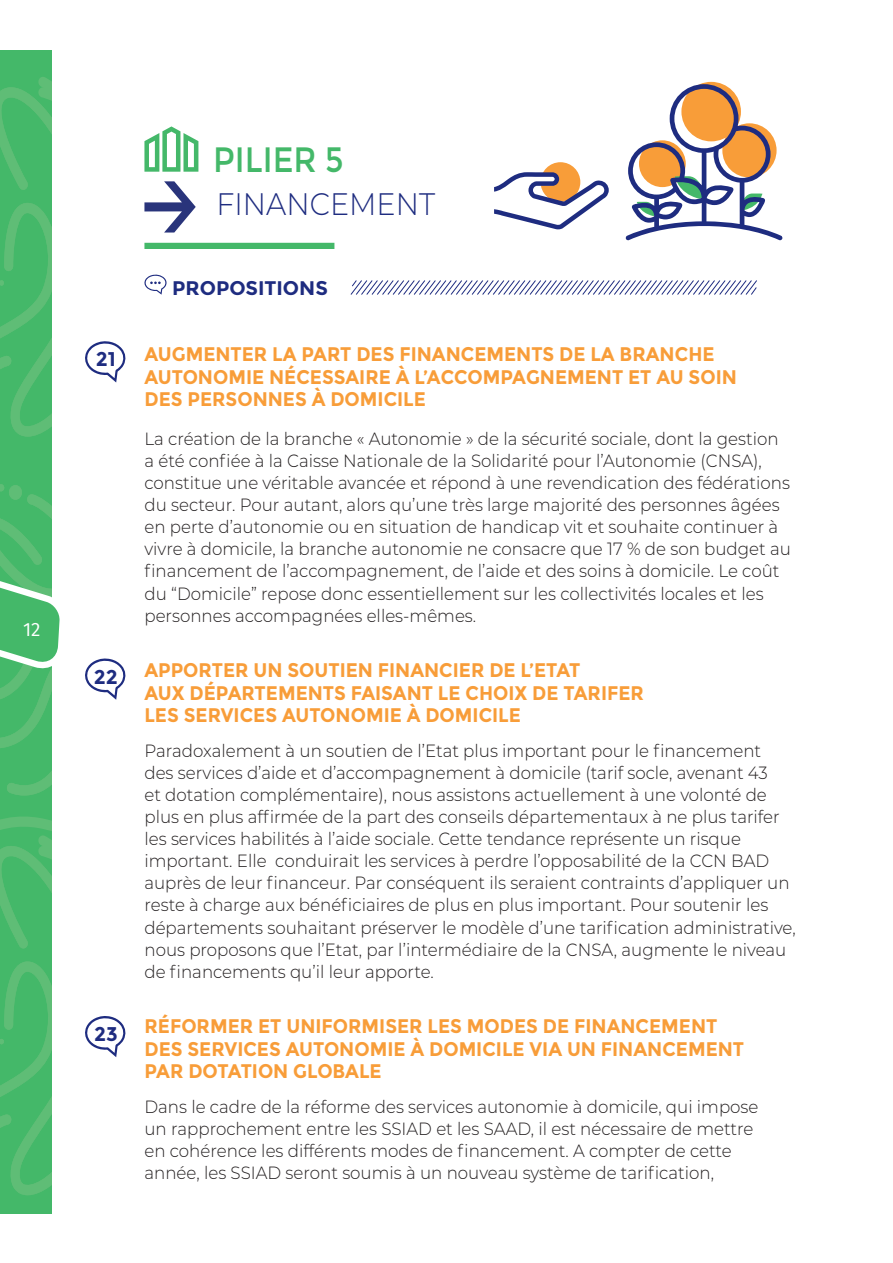
<style>
.page{position:relative;width:893px;height:1263px;background:#fff}
.page>*{position:absolute;margin:0;border:0;box-sizing:border-box;transform-origin:0 0}
.t1{font:35.25px "Montserrat";color:#44b869;scale:.9 1}
.t2{font:300 31.05px "Montserrat";color:#1e2c80;scale:.92 1}
.t3{font:700 19.8px "Montserrat";color:#1e2c80}
.t4{font:700 19.65px/22.5px "Montserrat";color:#f89d39;scale:.94 1}
.t5{font:700 19.65px "Montserrat";color:#1e2c80}
.t6{font:19.05px "Fira Sans";color:#fff}
.t7{font:300 17.7px/22px "Montserrat";color:#231f20;scale:.94 1}
</style>
<div class="page">
<div style="left:0;top:50px;width:52px;height:1163px;background:#44b869"></div>
<svg style="left:0;top:77px;width:52px;height:360px"></svg>
<svg style="left:0;top:484px;width:60px;height:711px"></svg>
<div style="left:541px;top:162px;width:39px;height:40px;background:#f89d39;border-radius:50%"></div>
<svg style="left:144px;top:126px;width:54px;height:46px"></svg>
<svg style="left:144px;top:181px;width:52px;height:52px"></svg>
<div style="left:144px;top:243px;width:190px;height:6px;background:#44b869"></div>
<svg style="left:144px;top:274px;width:23px;height:21px"></svg>
<svg style="left:350px;top:280px;width:407px;height:15px"></svg>
<svg style="left:85px;top:341px;width:41px;height:41px"></svg>
<svg style="left:85px;top:658px;width:41px;height:42px"></svg>
<svg style="left:85px;top:1016px;width:41px;height:41px"></svg>
<svg style="left:625px;top:84px;width:158px;height:157px"></svg>
<svg style="left:494px;top:170px;width:115px;height:59px"></svg>
<p class="t6" style="left:23px;top:615px;width:19px">12</p>
<p class="t3" style="left:96px;top:347px;width:22px">21</p>
<p class="t3" style="left:94px;top:665px;width:26px">22</p>
<p class="t3" style="left:94px;top:1022px;width:25px">23</p>
<h1 class="t1" style="left:213px;top:139px;width:147px">PILIER 5</h1>
<h2 class="t2" style="left:216px;top:182px;width:239px">FINANCEMENT</h2>
<p class="t5" style="left:172px;top:276px;width:157px">PROPOSITIONS</p>
<p class="t4" style="left:144px;top:343px;width:632px">AUGMENTER LA PART DES FINANCEMENTS DE LA BRANCHE<br>AUTONOMIE NÉCESSAIRE À L’ACCOMPAGNEMENT ET AU SOIN<br>DES PERSONNES À DOMICILE</p>
<p class="t7" style="left:144px;top:427px;width:689px">La création de la branche « Autonomie » de la sécurité sociale, dont la gestion a été confiée à la Caisse Nationale de la Solidarité pour l’Autonomie (CNSA), constitue une véritable avancée et répond à une revendication des fédérations du secteur. Pour autant, alors qu’une très large majorité des personnes âgées en perte d’autonomie ou en situation de handicap vit et souhaite continuer à vivre à domicile, la branche autonomie ne consacre que 17 % de son budget au financement de l’accompagnement, de l’aide et des soins à domicile. Le coût du “Domicile” repose donc essentiellement sur les collectivités locales et les personnes accompagnées elles-mêmes.</p>
<p class="t4" style="left:144px;top:659px;width:533px">APPORTER UN SOUTIEN FINANCIER DE L’ETAT<br>AUX DÉPARTEMENTS FAISANT LE CHOIX DE TARIFER<br>LES SERVICES AUTONOMIE À DOMICILE</p>
<p class="t7" style="left:144px;top:739px;width:694px">Paradoxalement à un soutien de l’Etat plus important pour le financement<br>des services d’aide et d’accompagnement à domicile (tarif socle, avenant 43<br>et dotation complémentaire), nous assistons actuellement à une volonté de plus en plus affirmée de la part des conseils départementaux à ne plus tarifer les services habilités à l’aide sociale. Cette tendance représente un risque important. Elle conduirait les services à perdre l’opposabilité de la CCN BAD auprès de leur financeur. Par conséquent ils seraient contraints d’appliquer un reste à charge aux bénéficiaires de plus en plus important. Pour soutenir les départements souhaitant préserver le modèle d’une tarification administrative, nous proposons que l’Etat, par l’intermédiaire de la CNSA, augmente le niveau de financements qu’il leur apporte.</p>
<p class="t4" style="left:144px;top:1015px;width:639px">RÉFORMER ET UNIFORMISER LES MODES DE FINANCEMENT<br>DES SERVICES AUTONOMIE À DOMICILE VIA UN FINANCEMENT<br>PAR DOTATION GLOBALE</p>
<p class="t7" style="left:144px;top:1095px;width:655px">Dans le cadre de la réforme des services autonomie à domicile, qui impose un rapprochement entre les SSIAD et les SAAD, il est nécessaire de mettre en cohérence les différents modes de financement. A compter de cette année, les SSIAD seront soumis à un nouveau système de tarification,</p>
</div>
